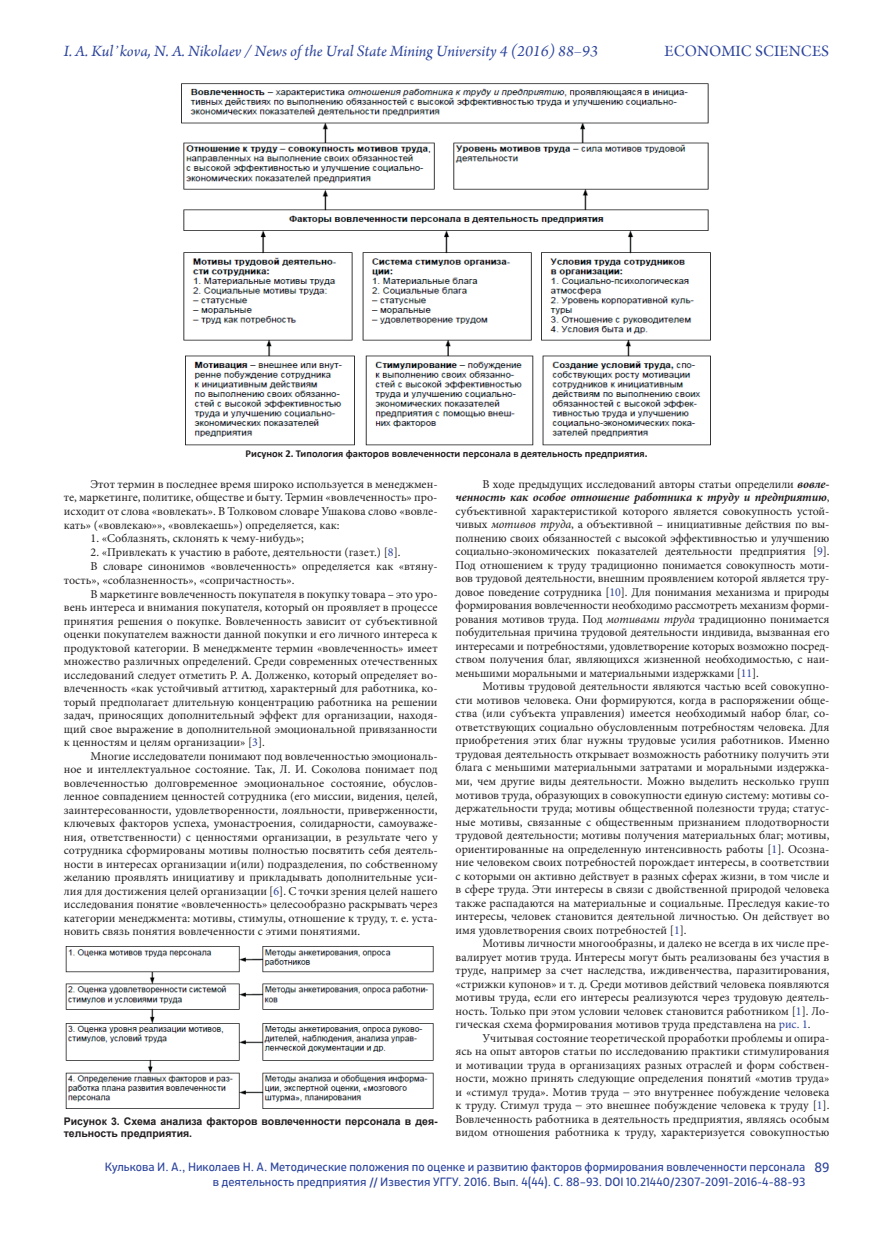
<style>
.page{position:relative;width:872px;height:1234px;background:#fff}
.page>*{position:absolute;margin:0;border:0;box-sizing:border-box;transform-origin:0 0}
.t1{font:italic 16.5px "Arno Pro";color:#2c449c}
.t2{font:16.5px "Arno Pro";color:#2c449c}
.t3{font:12px/13.5px "Minion Pro";color:#231f20;text-align:justify}
.t4{font:12px/15px "XXII Centar";color:#2c449c}
.t5{font:700 10.5px/12.6px "Arial";color:#231f20}
.t6{font:700 10.5px "Calibri";color:#231f20}
.s1{color:#2c449c}
.s2{font-weight:700;font-style:italic}
.s3{font-style:italic}
.s4{font-size:13.5px}
</style>
<div class="page">
<img style="left:181px;top:83px;width:530px;height:363px">
<img style="left:65px;top:946px;width:369px;height:163px">
<h1 class="t1" style="left:64px;top:41px;width:535px">I. A. Kul᾽kova, N. A. Nikolaev / News of the Ural State Mining University 4 (2016) 88–93</h1>
<h1 class="t2" style="left:664px;top:41px;width:166px">ECONOMIC SCIENCES</h1>
<p class="t6" style="left:246px;top:446px;width:403px">Рисунок 2. Типология факторов вовлеченности персонала в деятельность предприятия.</p>
<p class="t3" style="left:64px;top:477px;width:375px;text-indent:27px">Этот термин в последнее время широко используется в менеджмен&shy;те, маркетинге, политике, обществе и быту. Термин «вовлеченность» про&shy;исходит от слова «вовлекать». В Толковом словаре Ушакова слово «вовле&shy;кать» («вовлекаю»», «вовлекаешь») определяется, как:</p>
<p class="t3" style="left:91px;top:531px;width:215px">1. «Соблазнять, склонять к чему-нибудь»;</p>
<p class="t3" style="left:91px;top:545px;width:311px">2. «Привлекать к участию в работе, деятельности (газет.) [<span class="s1">8</span>].</p>
<p class="t3" style="left:91px;top:559px;width:348px">В словаре синонимов «вовлеченность» определяется как «втяну-</p>
<p class="t3" style="left:64px;top:573px;width:232px">тость», «соблазненность», «сопричастность».</p>
<p class="t3" style="left:91px;top:587px;width:348px">В маркетинге вовлеченность покупателя в покупку товара – это уро-</p>
<p class="t3" style="left:64px;top:600px;width:375px">вень интереса и внимания покупателя, который он проявляет в процессе</p>
<p class="t3" style="left:64px;top:614px;width:375px">принятия решения о покупке. Вовлеченность зависит от субъективной</p>
<p class="t3" style="left:64px;top:627px;width:375px">оценки покупателем важности данной покупки и его личного интереса к</p>
<p class="t3" style="left:64px;top:641px;width:375px">продуктовой категории. В менеджменте термин «вовлеченность» имеет</p>
<p class="t3" style="left:64px;top:654px;width:375px">множество различных определений. Среди современных отечественных</p>
<p class="t3" style="left:64px;top:668px;width:375px">исследований следует отметить Р. А. Долженко, который определяет во-</p>
<p class="t3" style="left:64px;top:681px;width:375px">влеченность «как устойчивый аттитюд, характерный для работника, ко-</p>
<p class="t3" style="left:64px;top:695px;width:375px">торый предполагает длительную концентрацию работника на решении</p>
<p class="t3" style="left:64px;top:708px;width:375px">задач, приносящих дополнительный эффект для организации, находя-</p>
<p class="t3" style="left:64px;top:722px;width:375px">щий свое выражение в дополнительной эмоциональной привязанности</p>
<p class="t3" style="left:64px;top:735px;width:203px">к ценностям и целям организации» [<span class="s1">3</span>].</p>
<p class="t3" style="left:91px;top:749px;width:348px">Многие исследователи понимают под вовлеченностью эмоциональ-</p>
<p class="t3" style="left:64px;top:762px;width:375px">ное и интеллектуальное состояние. Так, Л. И. Соколова понимает под</p>
<p class="t3" style="left:64px;top:776px;width:375px">вовлеченностью долговременное эмоциональное состояние, обуслов-</p>
<p class="t3" style="left:64px;top:789px;width:375px">ленное совпадением ценностей сотрудника (его миссии, видения, целей,</p>
<p class="t3" style="left:64px;top:803px;width:375px">заинтересованности, удовлетворенности, лояльности, приверженности,</p>
<p class="t3" style="left:64px;top:816px;width:375px">ключевых факторов успеха, умонастроения, солидарности, самоуваже-</p>
<p class="t3" style="left:64px;top:830px;width:375px">ния, ответственности) с ценностями организации, в результате чего у</p>
<p class="t3" style="left:64px;top:843px;width:375px">сотрудника сформированы мотивы полностью посвятить себя деятель-</p>
<p class="t3" style="left:64px;top:857px;width:375px">ности в интересах организации и(или) подразделения, по собственному</p>
<p class="t3" style="left:64px;top:870px;width:375px">желанию проявлять инициативу и прикладывать дополнительные уси-</p>
<p class="t3" style="left:64px;top:884px;width:375px">лия для достижения целей организации [<span class="s1">6</span>]. С точки зрения целей нашего</p>
<p class="t3" style="left:64px;top:897px;width:375px">исследования понятие «вовлеченность» целесообразно раскрывать через</p>
<p class="t3" style="left:64px;top:911px;width:375px">категории менеджмента: мотивы, стимулы, отношение к труду, т. е. уста-</p>
<p class="t3" style="left:64px;top:924px;width:298px">новить связь понятия вовлеченности с этими понятиями.</p>
<p class="t5" style="left:64px;top:1114px;width:375px">Рисунок 3. Схема анализа факторов вовлеченности персонала в дея&shy;тельность предприятия.</p>
<p class="t3" style="left:455px;top:477px;width:375px;text-indent:27px">В ходе предыдущих исследований авторы статьи определили <span class="s2">вовле&shy;ченность как особое отношение работника к труду и предприятию</span>, субъективной характеристикой которого является совокупность устой&shy;чивых <span class="s3">мотивов труда</span>, а объективной – инициативные действия по вы&shy;полнению своих обязанностей с высокой эффективностью и улучшению социально-экономических показателей деятельности предприятия [<span class="s1">9</span>].<br>Под отношением к труду традиционно понимается совокупность моти&shy;вов трудовой деятельности, внешним проявлением которой является тру&shy;довое поведение сотрудника [<span class="s1">10</span>]. Для понимания механизма и природы формирования вовлеченности необходимо рассмотреть механизм форми&shy;рования мотивов труда. Под <span class="s3">мотивами труда</span> традиционно понимается побудительная причина трудовой деятельности индивида, вызванная его интересами и потребностями, удовлетворение которых возможно посред&shy;ством получения благ, являющихся жизненной необходимостью, с наи&shy;меньшими моральными и материальными издержками [<span class="s1">11</span>].</p>
<p class="t3" style="left:455px;top:679px;width:375px;text-indent:27px">Мотивы трудовой деятельности являются частью всей совокупно&shy;сти мотивов человека. Они формируются, когда в распоряжении обще&shy;ства (или субъекта управления) имеется необходимый набор благ, со&shy;ответствующих социально обусловленным потребностям человека. Для приобретения этих благ нужны трудовые усилия работников. Именно трудовая деятельность открывает возможность работнику получить эти блага с меньшими материальными затратами и моральными издержка&shy;ми, чем другие виды деятельности. Можно выделить несколько групп мотивов труда, образующих в совокупности единую систему: мотивы со&shy;держательности труда; мотивы общественной полезности труда; статус&shy;ные мотивы, связанные с общественным признанием плодотворности трудовой деятельности; мотивы получения материальных благ; мотивы, ориентированные на определенную интенсивность работы [<span class="s1">1</span>]. Осозна&shy;ние человеком своих потребностей порождает интересы, в соответствии с которыми он активно действует в разных сферах жизни, в том числе и в сфере труда. Эти интересы в связи с двойственной природой человека также распадаются на материальные и социальные. Преследуя какие-то интересы, человек становится деятельной личностью. Он действует во имя удовлетворения своих потребностей [<span class="s1">1</span>].</p>
<p class="t3" style="left:455px;top:936px;width:375px;text-indent:27px">Мотивы личности многообразны, и далеко не всегда в их числе пре&shy;валирует мотив труда. Интересы могут быть реализованы без участия в труде, например за счет наследства, иждивенчества, паразитирования, «стрижки купонов» и т. д. Среди мотивов действий человека появляются мотивы труда, если его интересы реализуются через трудовую деятель&shy;ность. Только при этом условии человек становится работником [<span class="s1">1</span>]. Ло&shy;гическая схема формирования мотивов труда представлена на <span class="s1">рис. 1</span>.</p>
<p class="t3" style="left:455px;top:1030px;width:375px;text-indent:27px">Учитывая состояние теоретической проработки проблемы и опира&shy;ясь на опыт авторов статьи по исследованию практики стимулирования и мотивации труда в организациях разных отраслей и форм собствен&shy;ности, можно принять следующие определения понятий «мотив труда» и «стимул труда». Мотив труда это внутреннее побуждение человека к труду. Стимул труда это внешнее побуждение человека к труду [<span class="s1">1</span>].<br>Вовлеченность работника в деятельность предприятия, являясь особым видом отношения работника к труду, характеризуется совокупностью</p>
<p class="t4" style="left:213px;top:1159px;width:618px;text-indent:-108px">Кулькова И. А., Николаев Н. А. Методические положения по оценке и развитию факторов формирования вовлеченности персонала <span class="s4">89 </span>в деятельность предприятия // Известия УГГУ. 2016. Вып. 4(44). С. 88–93. DOI 10.21440/2307-2091-2016-4-88-93</p>
</div>
